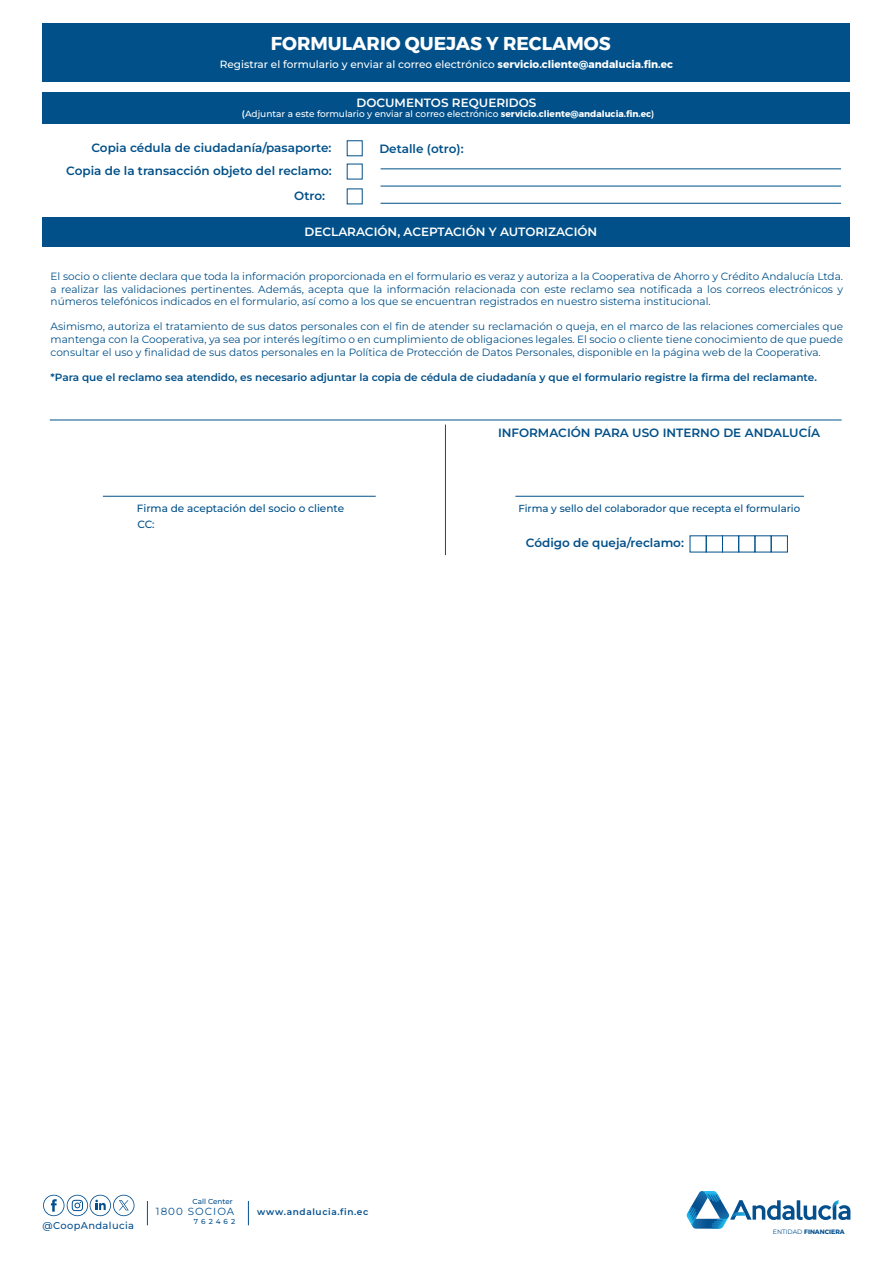
<style>
.page{position:relative;width:893px;height:1263px;background:#fff}
.page>*{position:absolute;margin:0;border:0;box-sizing:border-box;transform-origin:0 0}
.t1{font:700 18.6px "Montserrat";color:#fff}
.t2{font:600 12px/24.9px "Montserrat";color:#015089}
.t3{font:600 12px "Montserrat";color:#fff}
.t4{font:10.5px/12.6px "Montserrat";color:#015089;text-align:justify}
.t5{font:600 10.5px "Montserrat";color:#015089}
.t6{font:500 10.5px "Montserrat";color:#fff}
.t7{font:500 10.5px/16.5px "Montserrat";color:#015089}
.t8{font:10.35px "Montserrat";letter-spacing:.1em;color:#04508f}
.t9{font:500 10.2px "Montserrat";color:#015089}
.t10{font:500 9.9px "Montserrat";letter-spacing:.04em;color:#04508f}
.t11{font:100 9px "Montserrat";color:#fff}
.t12{font:600 9px "Montserrat";letter-spacing:.07em;color:#04508f}
.t13{font:500 7.2px "Montserrat";color:#04508f}
.t14{font:700 6.3px "Montserrat";color:#04508f}
.s1{font-weight:700}
.s2{font-weight:600}
.s3{font-weight:400}
</style>
<div class="page">
<svg style="left:147px;top:1201px;width:1px;height:24px"></svg>
<svg style="left:248px;top:1201px;width:1px;height:24px"></svg>
<svg style="left:43px;top:1195px;width:91px;height:21px"></svg>
<div style="left:43px;top:23px;width:807px;height:59px;background:#015089"></div>
<svg style="left:686px;top:1191px;width:164px;height:38px"></svg>
<div style="left:43px;top:92px;width:807px;height:31px;background:#015089"></div>
<hr style="left:381px;top:168px;width:460px;height:1px;background:#015089">
<hr style="left:381px;top:186px;width:460px;height:1px;background:#015089">
<hr style="left:381px;top:203px;width:460px;height:1px;background:#015089">
<div style="left:43px;top:217px;width:807px;height:30px;background:#015089"></div>
<hr style="left:445px;top:425px;width:1px;height:130px;background:#015089">
<hr style="left:50px;top:420px;width:792px;height:1px;background:#015089">
<hr style="left:103px;top:496px;width:273px;height:1px;background:#015089">
<hr style="left:515px;top:496px;width:289px;height:1px;background:#015089">
<div style="left:706px;top:535px;width:17px;height:17px;border:1px solid #015089"></div>
<div style="left:722px;top:535px;width:17px;height:17px;border:1px solid #015089"></div>
<div style="left:738px;top:535px;width:17px;height:17px;border:1px solid #015089"></div>
<div style="left:771px;top:535px;width:17px;height:17px;border:1px solid #015089"></div>
<h1 class="t1" style="left:271px;top:29px;width:341px">FORMULARIO QUEJAS Y RECLAMOS</h1>
<p class="t6" style="left:220px;top:58px;width:455px">Registrar el formulario y enviar al correo electrónico <span class="s1">servicio.cliente@andalucia.fin.ec</span></p>
<p class="t3" style="left:356px;top:94px;width:182px">DOCUMENTOS REQUERIDOS</p>
<p class="t11" style="left:242px;top:108px;width:414px"><span class="s2">(</span>Adjuntar a este formulario y enviar al correo electrónico <span class="s1">servicio.cliente@andalucia.fin.ec</span><span class="s2">)</span></p>
<p class="t2" style="left:91px;top:135px;width:241px">Copia cédula de ciudadanía/pasaporte:</p>
<p class="t2" style="left:379px;top:136px;width:86px">Detalle (otro):</p>
<p class="t2" style="left:294px;top:158px;width:39px;text-indent:-228px">Copia de la transacción objeto del reclamo:<br>Otro:</p>
<p class="t3" style="left:304px;top:223px;width:294px">DECLARACIÓN, ACEPTACIÓN Y AUTORIZACIÓN</p>
<p class="t4" style="left:51px;top:270px;width:794px">El socio o cliente declara que toda la información proporcionada en el formulario es veraz y autoriza a la Cooperativa de Ahorro y Crédito Andalucía Ltda. a realizar las validaciones pertinentes. Además, acepta que la información relacionada con este reclamo sea notificada a los correos electrónicos y números telefónicos indicados en el formulario, así como a los que se encuentran registrados en nuestro sistema institucional.</p>
<p class="t4" style="left:51px;top:320px;width:794px">Asimismo, autoriza el tratamiento de sus datos personales con el fin de atender su reclamación o queja, en el marco de las relaciones comerciales que mantenga con la Cooperativa, ya sea por interés legítimo o en cumplimiento de obligaciones legales. El socio o cliente tiene conocimiento de que puede consultar el uso y finalidad de sus datos personales en la Política de Protección de Datos Personales, disponible en la página web de la Cooperativa.</p>
<p class="t5" style="left:51px;top:370px;width:768px">*Para que el reclamo sea atendido, es necesario adjuntar la copia de cédula de ciudadanía y que el formulario registre la firma del reclamante.</p>
<p class="t2" style="left:498px;top:420px;width:324px">INFORMACIÓN PARA USO INTERNO DE ANDALUCÍA</p>
<p class="t7" style="left:137px;top:499px;width:209px">Firma de aceptación del socio o cliente<br>CC:</p>
<p class="t9" style="left:518px;top:501px;width:283px">Firma y sello del colaborador que recepta el formulario</p>
<p class="t2" style="left:526px;top:530px;width:160px">Código de queja/reclamo:</p>
<p class="t10" style="left:43px;top:1219px;width:93px">@CoopAndalucia</p>
<p class="t13" style="left:193px;top:1197px;width:42px">Call Center</p>
<p class="t8" style="left:156px;top:1204px;width:80px">1800 SOCIOA</p>
<p class="t13" style="left:194px;top:1217px;width:43px">762462</p>
<p class="t12" style="left:257px;top:1205px;width:113px">www.andalucia.fin.ec</p>
<p class="t14" style="left:773px;top:1226px;width:74px"><span class="s3">ENTIDAD</span> FINANCIERA</p>
</div>
